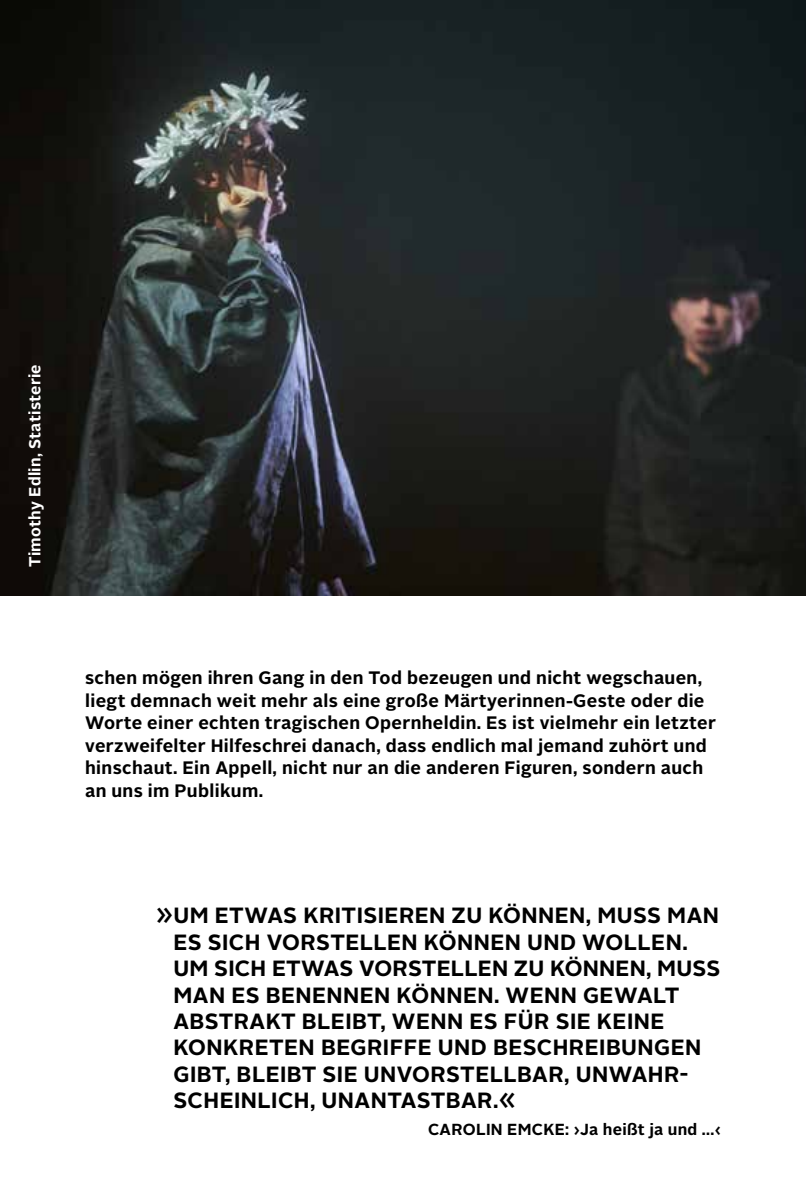
<style>
.page{position:relative;width:806px;height:1191px;background:#fff}
.page>*{position:absolute;margin:0;border:0;box-sizing:border-box;transform-origin:0 0}
.t1{font:700 22px/26.4px "Alright Sans";letter-spacing:.02em;color:#000}
.t2{font:700 18px/22.4px "Alright Sans";letter-spacing:.02em;color:#000}
.t3{font:700 16px "Alright Sans";letter-spacing:.02em;color:#000}
.t4{font:700 16px "Alright Sans";letter-spacing:.015em;color:#fff}
</style>
<div class="page">
<img style="left:0;top:0;width:805px;height:595px">
<p class="t4" style="left:24px;top:567px;width:204px;rotate:-90deg">Timothy Edlin, Statisterie</p>
<p class="t2" style="left:85px;top:666px;width:632px">schen mögen ihren Gang in den Tod bezeugen und nicht wegschauen, liegt demnach weit mehr als eine große Märtyerinnen-Geste oder die Worte einer echten tragischen Opernheldin. Es ist vielmehr ein letzter verzweifelter Hilfeschrei danach, dass endlich mal jemand zuhört und hinschaut. Ein Appell, nicht nur an die anderen Figuren, sondern auch an uns im Publikum.</p>
<p class="t1" style="left:173px;top:902px;width:548px;text-indent:-17px">»UM ETWAS KRITISIEREN ZU KÖNNEN, MUSS MAN ES SICH VORSTELLEN KÖNNEN UND WOLLEN.<br>UM SICH ETWAS VORSTELLEN ZU KÖNNEN, MUSS MAN ES BENENNEN KÖNNEN. WENN GEWALT ABSTRAKT BLEIBT, WENN ES FÜR SIE KEINE KONKRETEN BEGRIFFE UND BESCHREIBUNGEN GIBT, BLEIBT SIE UNVORSTELLBAR, UNWAHR-SCHEINLICH, UNANTASTBAR.«</p>
<p class="t3" style="left:428px;top:1117px;width:294px">CAROLIN EMCKE: ›Ja heißt ja und …‹</p>
</div>
